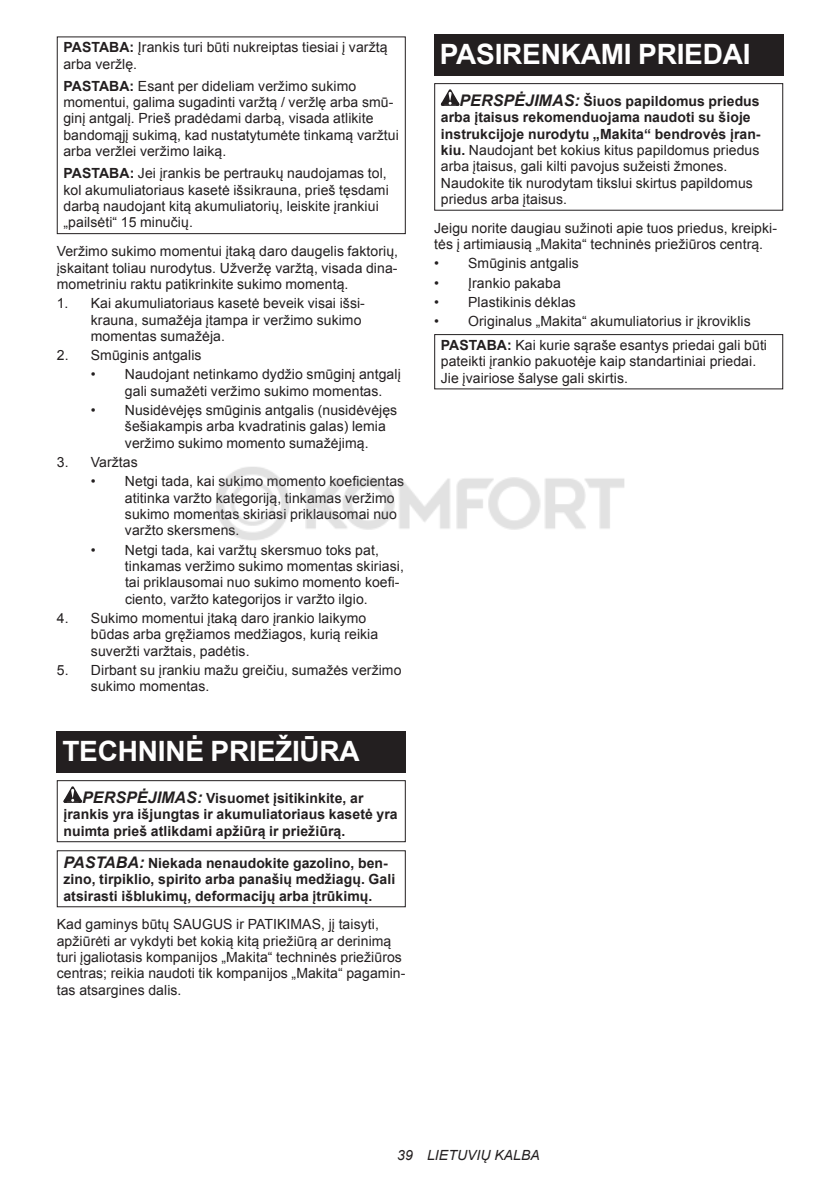
<style>
.page{position:relative;width:840px;height:1191px;background:#fff}
.page>*{position:absolute;margin:0;border:0;box-sizing:border-box;transform-origin:0 0}
.t1{font:700 28px "Arial";letter-spacing:-.01em;color:#fff}
.t2{font:14px/16.4px "Arial";letter-spacing:.005em;color:#231f20}
.t3{font:700 14px/16.4px "Arial";letter-spacing:.005em;color:#231f20}
.t4{font:italic 14px "Arial";letter-spacing:.005em;color:#231f20}
.s1{font-weight:700}
.s2{font-style:italic;font-size:16px}
.s3{font-weight:700;font-style:italic;font-size:16px}
</style>
<div class="page">
<div style="left:57px;top:36px;width:348px;height:198px;border:1px solid #231f20"></div>
<div style="left:57px;top:731px;width:348px;height:41px;background:#231f20"></div>
<svg style="left:63px;top:786px;width:19px;height:16px"></svg>
<div style="left:57px;top:780px;width:348px;height:62px;border:1px solid #231f20"></div>
<div style="left:57px;top:850px;width:348px;height:57px;border:1px solid #231f20"></div>
<div style="left:434px;top:34px;width:348px;height:41px;background:#231f20"></div>
<svg style="left:440px;top:89px;width:19px;height:17px"></svg>
<div style="left:434px;top:83px;width:348px;height:128px;border:1px solid #231f20"></div>
<div style="left:434px;top:334px;width:348px;height:55px;border:1px solid #231f20"></div>
<img style="left:216px;top:467px;width:409px;height:73px">
<p class="t2" style="left:63px;top:39px;width:325px"><span class="s1">PASTABA:</span> Įrankis turi būti nukreiptas tiesiai į varžtą arba veržlę.</p>
<p class="t2" style="left:63px;top:78px;width:337px"><span class="s1">PASTABA:</span> Esant per dideliam veržimo sukimo momentui, galima sugadinti varžtą / veržlę arba smū&shy;ginį antgalį. Prieš pradėdami darbą, visada atlikite bandomąjį sukimą, kad nustatytumėte tinkamą varžtui arba veržlei veržimo laiką.</p>
<p class="t2" style="left:63px;top:165px;width:326px"><span class="s1">PASTABA:</span> Jei įrankis be pertraukų naudojamas tol, kol akumuliatoriaus kasetė išsikrauna, prieš tęsdami darbą naudojant kitą akumuliatorių, leiskite įrankiui „pailsėti“ 15 minučių.</p>
<p class="t2" style="left:57px;top:243px;width:343px;text-align:justify">Veržimo sukimo momentui įtaką daro daugelis faktorių, įskaitant toliau nurodytus. Užveržę varžtą, visada dina&shy;mometriniu raktu patikrinkite sukimo momentą.</p>
<p class="t2" style="left:91px;top:295px;width:275px;text-indent:-34px">1. Kai akumuliatoriaus kasetė beveik visai išsi&shy;krauna, sumažėja įtampa ir veržimo sukimo momentas sumažėja.</p>
<p class="t2" style="left:57px;top:347px;width:146px">2. Smūginis antgalis</p>
<p class="t2" style="left:125px;top:366px;width:277px;text-indent:-34px">• Naudojant netinkamo dydžio smūginį antgalį gali sumažėti veržimo sukimo momentas.</p>
<p class="t2" style="left:125px;top:402px;width:274px;text-indent:-34px">• Nusidėvėjęs smūginis antgalis (nusidėvėjęs šešiakampis arba kvadratinis galas) lemia veržimo sukimo momento sumažėjimą.</p>
<p class="t2" style="left:57px;top:454px;width:82px">3. Varžtas</p>
<p class="t2" style="left:125px;top:473px;width:281px;text-indent:-34px">• Netgi tada, kai sukimo momento koeficientas atitinka varžto kategoriją, tinkamas veržimo sukimo momentas skiriasi priklausomai nuo varžto skersmens.</p>
<p class="t2" style="left:125px;top:541px;width:280px;text-indent:-34px">• Netgi tada, kai varžtų skersmuo toks pat, tinkamas veržimo sukimo momentas skiriasi, tai priklausomai nuo sukimo momento koefi&shy;ciento, varžto kategorijos ir varžto ilgio.</p>
<p class="t2" style="left:91px;top:610px;width:289px;text-indent:-34px">4. Sukimo momentui įtaką daro įrankio laikymo būdas arba gręžiamos medžiagos, kurią reikia suveržti varžtais, padėtis.</p>
<p class="t2" style="left:91px;top:662px;width:312px;text-indent:-34px">5. Dirbant su įrankiu mažu greičiu, sumažės veržimo sukimo momentas.</p>
<h1 class="t1" style="left:62px;top:732px;width:299px">TECHNINĖ PRIEŽIŪRA</h1>
<p class="t3" style="left:63px;top:790px;width:335px;text-indent:19px"><span class="s2">PERSPĖJIMAS:</span> Visuomet įsitikinkite, ar įrankis yra išjungtas ir akumuliatoriaus kasetė yra nuimta prieš atlikdami apžiūrą ir priežiūrą.</p>
<p class="t3" style="left:63px;top:856px;width:333px"><span class="s2">PASTABA:</span> Niekada nenaudokite gazolino, ben&shy;zino, tirpiklio, spirito arba panašių medžiagų. Gali atsirasti išblukimų, deformacijų arba įtrūkimų.</p>
<p class="t2" style="left:57px;top:916px;width:350px">Kad gaminys būtų SAUGUS ir PATIKIMAS, jį taisyti, apžiūrėti ar vykdyti bet kokią kitą priežiūrą ar derinimą turi įgaliotasis kompanijos „Makita“ techninės priežiūros centras; reikia naudoti tik kompanijos „Makita“ pagamin&shy;tas atsargines dalis.</p>
<h1 class="t1" style="left:439px;top:43px;width:312px">PASIRENKAMI PRIEDAI</h1>
<p class="t2" style="left:440px;top:93px;width:321px;text-indent:19px"><span class="s3">PERSPĖJIMAS:</span> <span class="s1">Šiuos papildomus priedus arba įtaisus rekomenduojama naudoti su šioje instrukcijoje nurodytu „Makita“ bendrovės įran&shy;kiu.</span> Naudojant bet kokius kitus papildomus priedus arba įtaisus, gali kilti pavojus sužeisti žmones.<br>Naudokite tik nurodytam tikslui skirtus papildomus priedus arba įtaisus.</p>
<p class="t2" style="left:434px;top:220px;width:344px">Jeigu norite daugiau sužinoti apie tuos priedus, kreipki&shy;tės į artimiausią „Makita“ techninės priežiūros centrą.</p>
<p class="t2" style="left:434px;top:255px;width:146px">• Smūginis antgalis</p>
<p class="t2" style="left:434px;top:275px;width:128px">• Įrankio pakaba</p>
<p class="t2" style="left:434px;top:294px;width:143px">• Plastikinis dėklas</p>
<p class="t2" style="left:440px;top:309px;width:327px;line-height:23.8px;text-indent:-7px">• Originalus „Makita“ akumuliatorius ir įkroviklis<br><span class="s1">PASTABA:</span> Kai kurie sąraše esantys priedai gali būti</p>
<p class="t2" style="left:440px;top:353px;width:317px">pateikti įrankio pakuotėje kaip standartiniai priedai.<br>Jie įvairiose šalyse gali skirtis.</p>
<p class="t4" style="left:397px;top:1147px;width:144px">39 LIETUVIŲ KALBA</p>
</div>
